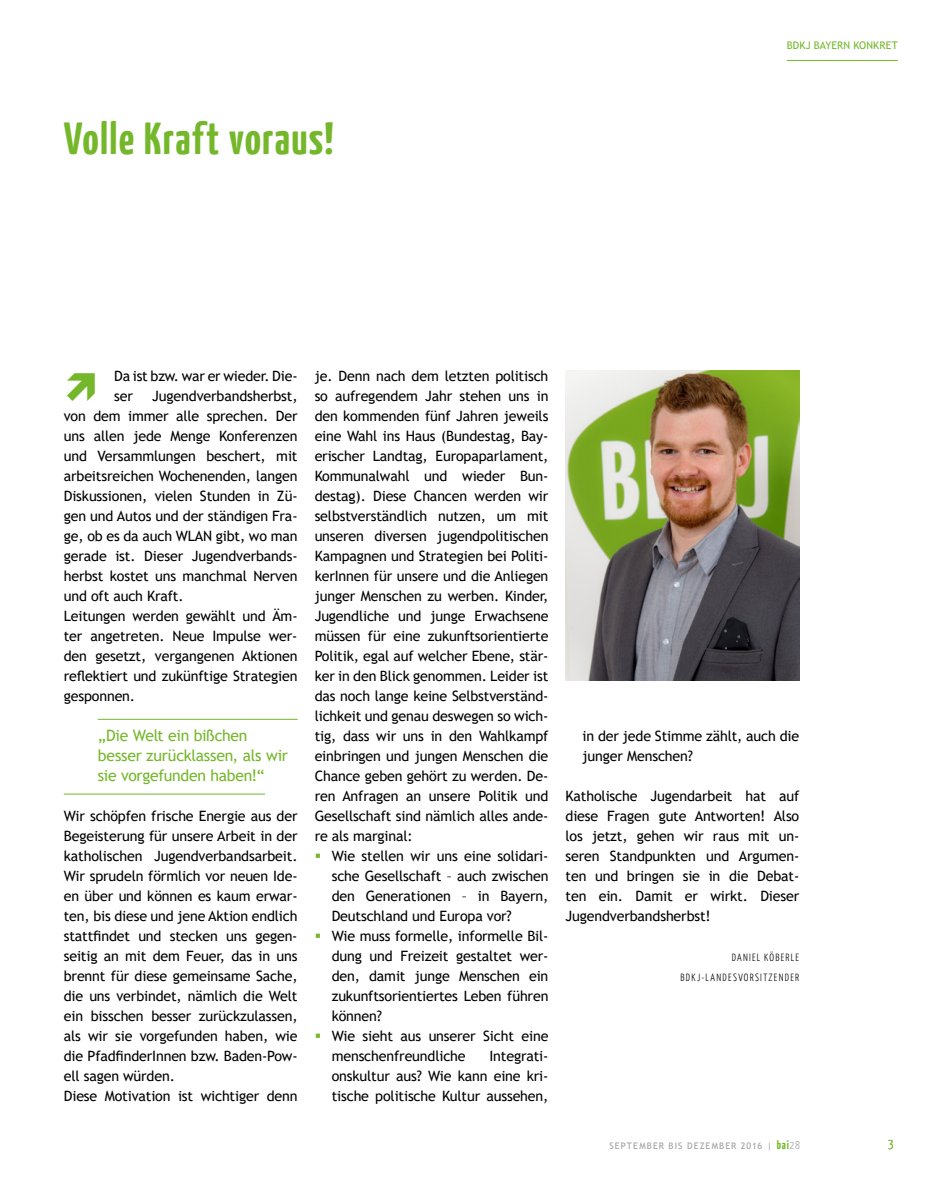
<style>
.page{position:relative;width:936px;height:1191px;background:#fff}
.page>*{position:absolute;margin:0;border:0;box-sizing:border-box;transform-origin:0 0}
.t1{font:700 45px "BDKJ";letter-spacing:.02em;color:#75b72b}
.t2{font:15.75px/20px "Trebuchet MS";letter-spacing:-.015em;color:#75b72b}
.t3{font:14.25px/20px "Trebuchet MS";letter-spacing:-.01em;color:#000}
.t4{font:300 13.5px "BDKJ";color:#75b72b}
.t5{font:300 10.5px/20px "BDKJ";letter-spacing:.1em;color:#000;text-align:right}
.t6{font:10.5px "Trebuchet MS";letter-spacing:.015em;color:#75b72b}
.t7{font:9px "Trebuchet MS";letter-spacing:.115em;color:#9d9d9c}
.s1{font-family:"BDKJ";font-weight:700;font-size:12px;color:#75b72b}
.s2{font-family:"BDKJ";font-weight:300;font-size:11.25px}
</style>
<div class="page">
<hr style="left:786px;top:60px;width:111px;height:1px;background:#75b72b">
<hr style="left:98px;top:719px;width:199px;height:1px;background:#75b72b">
<hr style="left:64px;top:793px;width:201px;height:1px;background:#75b72b">
<img style="left:565px;top:371px;width:234px;height:310px">
<h1 class="t1" style="left:64px;top:109px;width:272px">Volle Kraft voraus!</h1>
<p class="t6" style="left:786px;top:39px;width:112px">BDKJ BAYERN KONKRET</p>
<p class="t3" style="left:114px;top:366px;width:185px">Da ist bzw. war er wieder. Die&shy;ser</p>
<p class="t3" style="left:64px;top:386px;width:235px;text-indent:88px">Jugendverbandsherbst, von dem immer alle sprechen. Der uns allen jede Menge Konferenzen und Versammlungen beschert, mit arbeitsreichen Wochenenden, langen<br>Diskussionen, vielen Stunden in Zü&shy;gen und Autos und der ständigen Fra&shy;ge, ob es da auch WLAN gibt, wo man gerade ist. Dieser Jugendverbands&shy;herbst kostet uns manchmal Nerven und oft auch Kraft.<br>Leitungen werden gewählt und Äm&shy;ter angetreten. Neue Impulse wer&shy;den gesetzt, vergangenen Aktionen reflektiert und zukünftige Strategien gesponnen.</p>
<p class="t2" style="left:98px;top:725px;width:192px">„Die Welt ein bißchen besser zurücklassen, als wir sie vorgefunden haben!“</p>
<p class="t3" style="left:64px;top:806px;width:235px">Wir schöpfen frische Energie aus der Begeisterung für unsere Arbeit in der katholischen Jugendverbandsarbeit.<br>Wir sprudeln förmlich vor neuen Ide&shy;en über und können es kaum erwar&shy;ten, bis diese und jene Aktion endlich stattfindet und stecken uns gegen&shy;seitig an mit dem Feuer, das in uns brennt für diese gemeinsame Sache, die uns verbindet, nämlich die Welt ein bisschen besser zurückzulassen, als wir sie vorgefunden haben, wie die PfadfinderInnen bzw. Baden-Pow&shy;ell sagen würden.<br>Diese Motivation ist wichtiger denn</p>
<p class="t3" style="left:314px;top:366px;width:235px;text-align:justify">je. Denn nach dem letzten politisch so aufregendem Jahr stehen uns in den kommenden fünf Jahren jeweils eine Wahl ins Haus (Bundestag, Bay&shy;erischer Landtag, Europaparlament, Kommunalwahl und wieder Bun&shy;destag). Diese Chancen werden wir selbstverständlich nutzen, um mit unseren diversen jugendpolitischen Kampagnen und Strategien bei Politi&shy;kerInnen für unsere und die Anliegen junger Menschen zu werben. Kinder, Jugendliche und junge Erwachsene müssen für eine zukunftsorientierte Politik, egal auf welcher Ebene, stär&shy;ker in den Blick genommen. Leider ist das noch lange keine Selbstverständ&shy;lichkeit und genau deswegen so wich&shy;tig, dass wir uns in den Wahlkampf einbringen und jungen Menschen die Chance geben gehört zu werden. De&shy;ren Anfragen an unsere Politik und Gesellschaft sind nämlich alles ande&shy;re als marginal:</p>
<p class="t3" style="left:332px;top:845px;width:218px">Wie stellen wir uns eine solidari&shy;sche Gesellschaft – auch zwischen den Generationen – in Bayern,<br>Deutschland und Europa vor?<br>Wie muss formelle, informelle Bil&shy;dung und Freizeit gestaltet wer&shy;den, damit junge Menschen ein zukunftsorientiertes Leben führen können?<br>Wie sieht aus unserer Sicht eine menschenfreundliche</p>
<p class="t3" style="left:332px;top:1045px;width:218px;text-align:justify;text-indent:158px">Integrati&shy;onskultur aus? Wie kann eine kri&shy;tische politische Kultur aussehen,</p>
<p class="t3" style="left:582px;top:726px;width:218px">in der jede Stimme zählt, auch die junger Menschen?</p>
<p class="t3" style="left:565px;top:786px;width:235px;text-align:justify">Katholische Jugendarbeit hat auf diese Fragen gute Antworten! Also los jetzt, gehen wir raus mit un&shy;seren Standpunkten und Argumen&shy;ten und bringen sie in die Debat&shy;ten ein. Damit er wirkt. Dieser Jugendverbandsherbst!</p>
<p class="t5" style="left:680px;top:947px;width:120px">DANIEL KÖBERLE<br>BDKJ-LANDESVORSITZENDER</p>
<p class="t7" style="left:609px;top:1139px;width:192px">SEPTEMBER BIS DEZEMBER 2016 | <span class="s1">bai</span><span class="s2">28</span></p>
<p class="t4" style="left:887px;top:1134px;width:8px">3</p>
</div>
